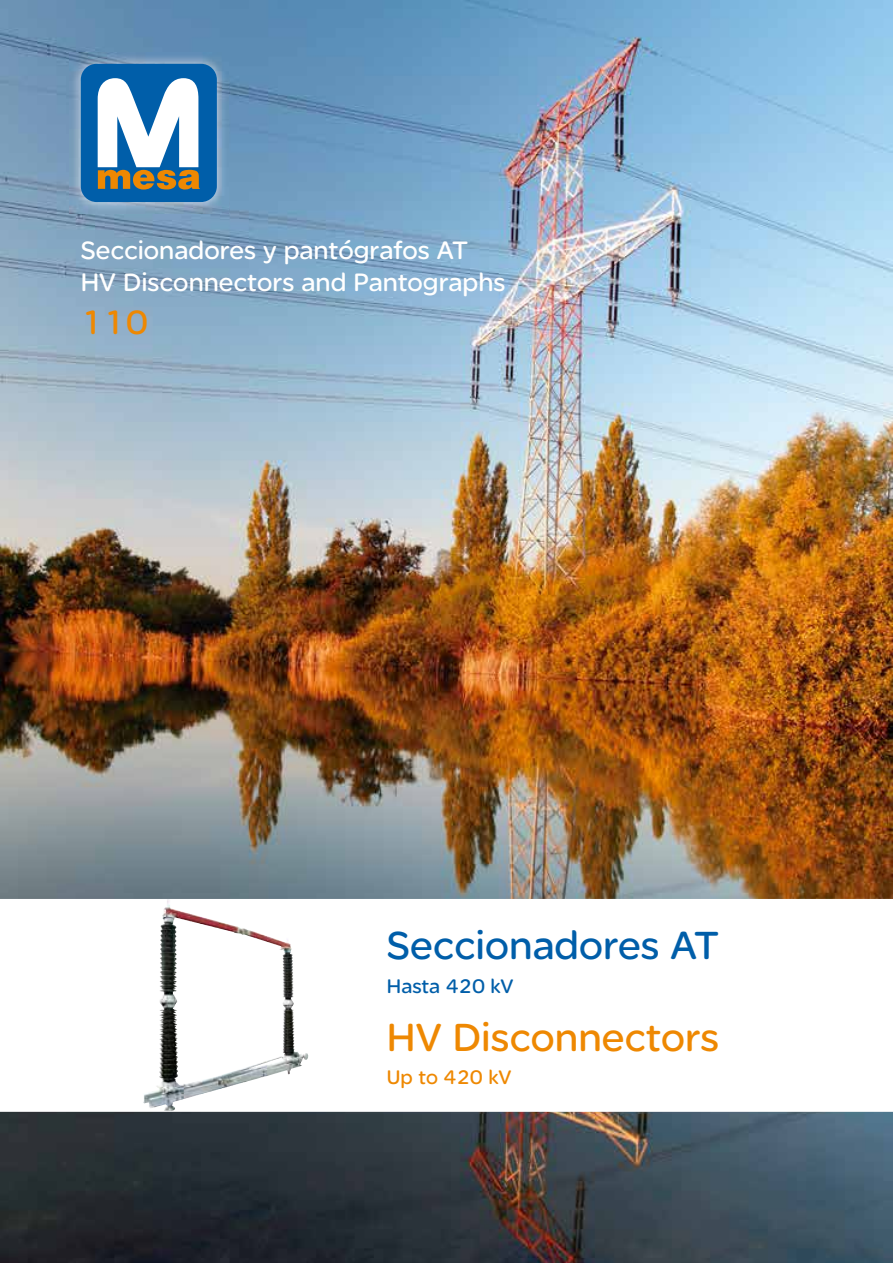
<style>
.page{position:relative;width:893px;height:1263px;background:#fff}
.page>*{position:absolute;margin:0;border:0;box-sizing:border-box;transform-origin:0 0}
.t1{font:42px "SE Optimist";color:#005ea9}
.t2{font:42px "SE Optimist";color:#ee8802}
.t3{font:36px "SE Optimist";color:#ee8802}
.t4{font:27px/32.4px "SE Optimist";color:#fff}
.t5{font:21px "SE Optimist";color:#005ea9}
.t6{font:21px "SE Optimist";color:#ee8802}
</style>
<div class="page">
<img style="left:0;top:0;width:893px;height:1263px">
<svg style="left:0;top:899px;width:893px;height:212px"></svg>
<img style="left:69px;top:52px;width:160px;height:162px">
<div style="left:81px;top:64px;width:136px;height:138px;background:#005ea9;border-radius:16px"></div>
<svg style="left:98px;top:78px;width:102px;height:112px"></svg>
<img style="left:160px;top:900px;width:17px;height:53px">
<img style="left:159px;top:952px;width:4px;height:55px">
<img style="left:282px;top:952px;width:3px;height:52px">
<img style="left:184px;top:1061px;width:83px;height:38px">
<img style="left:164px;top:899px;width:10px;height:212px">
<p class="t4" style="left:81px;top:234px;width:426px">Seccionadores y pantógrafos AT<br>HV Disconnectors and Pantographs</p>
<h2 class="t3" style="left:81px;top:302px;width:69px">110</h2>
<h1 class="t1" style="left:387px;top:922px;width:334px">Seccionadores AT</h1>
<p class="t5" style="left:387px;top:974px;width:128px">Hasta 420 kV</p>
<h1 class="t2" style="left:387px;top:1013px;width:334px">HV Disconnectors</h1>
<p class="t6" style="left:387px;top:1065px;width:126px">Up to 420 kV</p>
</div>
